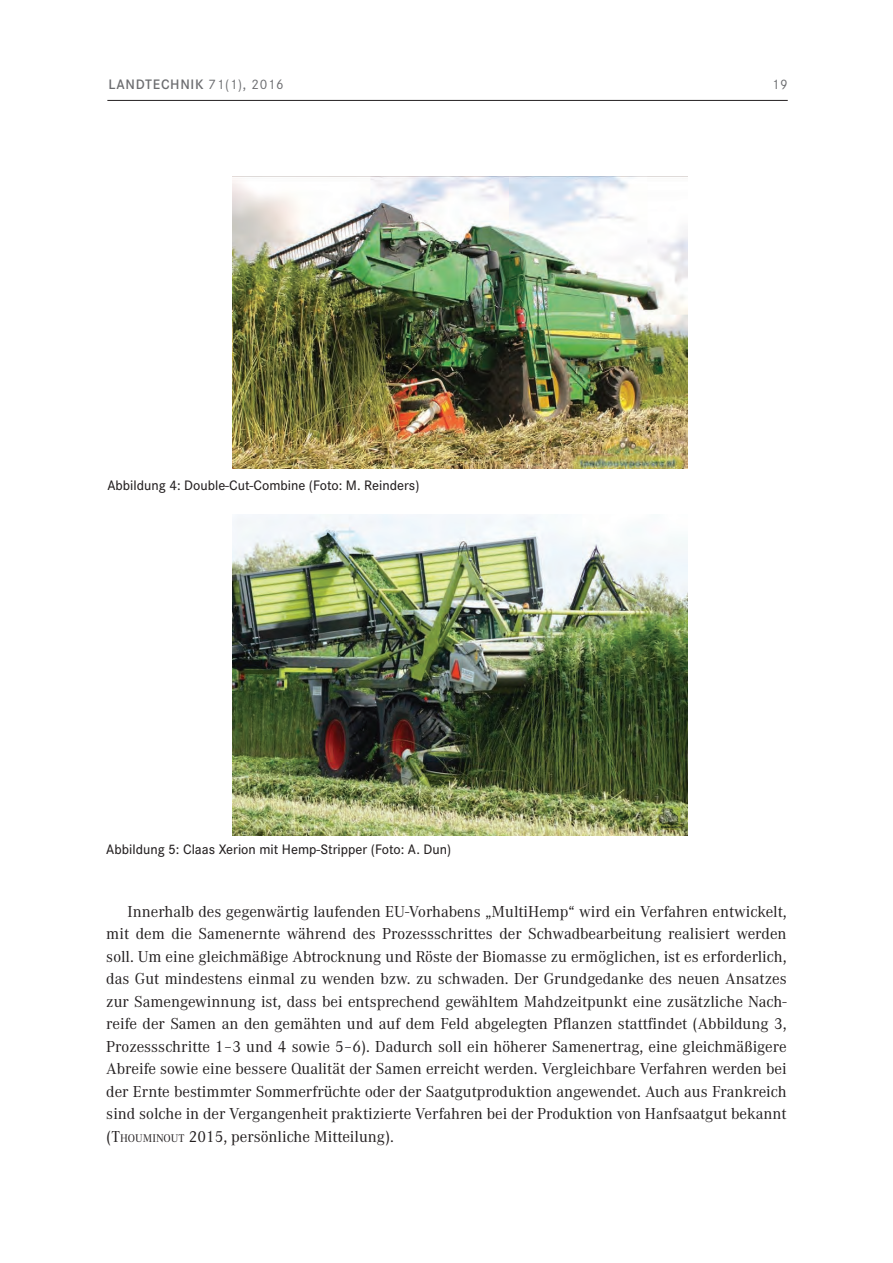
<style>
.page{position:relative;width:893px;height:1263px;background:#fff}
.page>*{position:absolute;margin:0;border:0;box-sizing:border-box;transform-origin:0 0}
.t1{font:16.5px/22.5px "Corporate A";color:#231f20;text-align:justify}
.t2{font:500 14.25px "Corporate S";color:#231f20}
.t3{font:600 14.25px "Corporate S";letter-spacing:.05em;color:#6c6d70}
.t4{font:14.25px "Corporate S";color:#6c6d70}
.s1{font-weight:400}
.s2{font-style:inherit}
.s3{font-size:11.55px}
</style>
<div class="page">
<hr style="left:107px;top:100px;width:681px;height:1px;background:#231f20">
<img style="left:233px;top:176px;width:455px;height:292px">
<img style="left:233px;top:515px;width:455px;height:320px">
<p class="t3" style="left:108px;top:76px;width:177px">LANDTECHNIK <span class="s1">71(1), 2016</span></p>
<p class="t4" style="left:772px;top:76px;width:17px">19</p>
<p class="t2" style="left:107px;top:477px;width:314px">Abbildung 4: Double-Cut-Combine (Foto: M. Reinders)</p>
<p class="t2" style="left:106px;top:841px;width:346px">Abbildung 5: Claas Xerion mit Hemp-Stripper (Foto: A. Dun)</p>
<p class="t1" style="left:106px;top:900px;width:682px;text-indent:21px">Innerhalb des gegenwärtig laufenden EU-Vorhabens „MultiHemp“ wird ein Verfahren entwickelt, mit dem die Samenernte während des Prozessschrittes der Schwadbearbeitung realisiert werden soll. Um eine gleichmäßige Abtrocknung und Röste der Biomasse zu ermöglichen, ist es erforderlich, das Gut mindestens einmal zu wenden bzw. zu schwaden. Der Grundgedanke des neuen Ansatzes zur Samengewinnung ist, dass bei entsprechend gewähltem Mahdzeitpunkt eine zusätzliche Nach&shy;reife der Samen an den gemähten und auf dem Feld abgelegten Pflanzen stattfindet (Abbildung 3, Prozessschritte 1–3 und 4 sowie 5–6). Dadurch soll ein höherer Samenertrag, eine gleichmäßigere Abreife sowie eine bessere Qualität der Samen erreicht werden. Vergleichbare Verfahren werden bei der Ernte bestimmter Sommerfrüchte oder der Saatgutproduktion angewendet. Auch aus Frankreich sind solche in der Vergangenheit praktizierte Verfahren bei der Produktion von Hanfsaatgut bekannt (<span class="s2">T</span><span class="s3">HOUMINOUT</span> <span class="s2">2015,</span> persönliche Mitteilung).</p>
</div>
